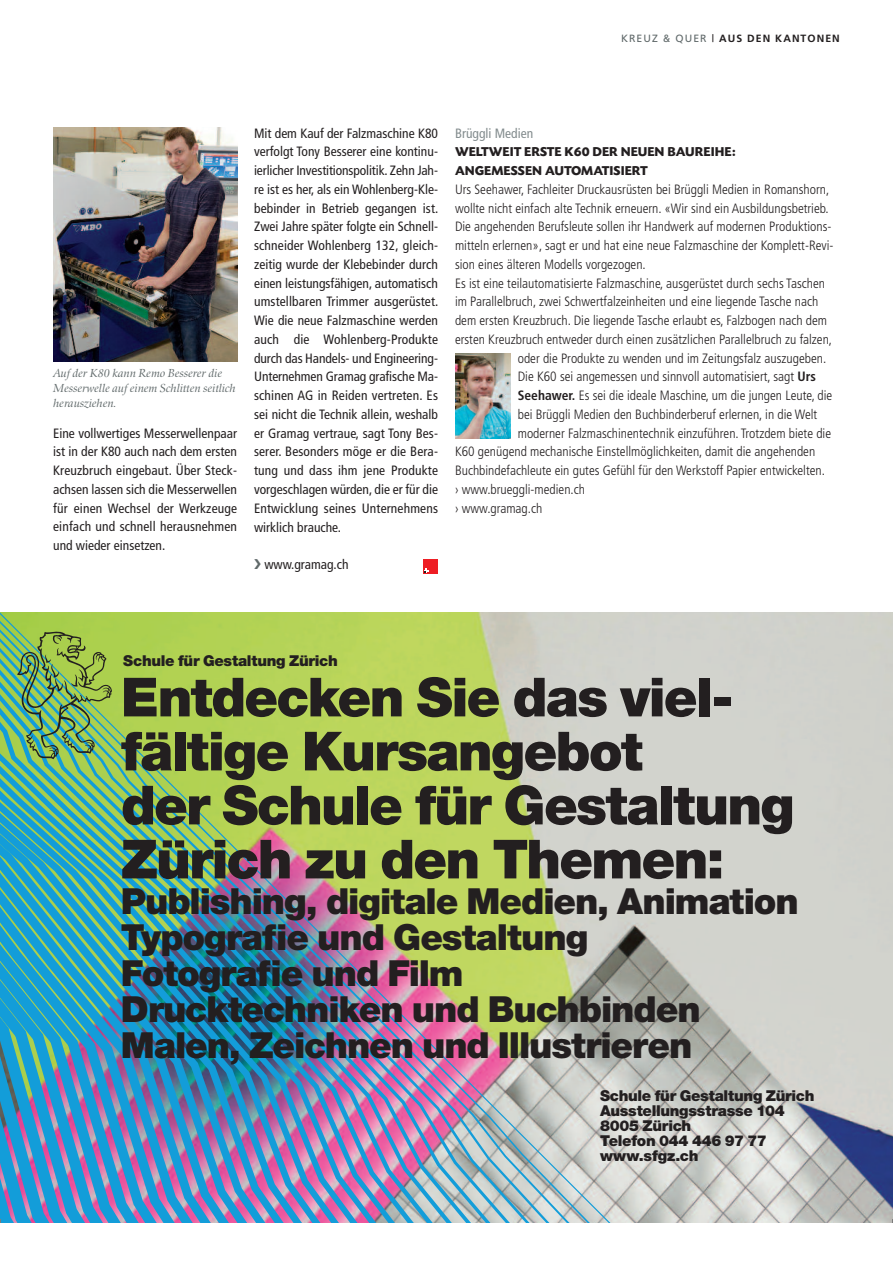
<style>
.page{position:relative;width:893px;height:1263px;background:#fff}
.page>*{position:absolute;margin:0;border:0;box-sizing:border-box;transform-origin:0 0}
.t1{font:900 54px/54px "Helvetica Neue LT Std";letter-spacing:-.035em;color:#231f20}
.t2{font:900 36px/36px "Helvetica Neue LT Std";letter-spacing:-.03em;color:#231f20}
.t3{font:900 15px/15px "Helvetica Neue LT Std";letter-spacing:-.02em;color:#231f20}
.t4{font:300 condensed 13.5px "Frutiger LT Std";color:#231f20}
.t5{font:condensed 13.5px/18.8px "Frutiger LT Std";letter-spacing:.01em;color:#231f20;text-align:justify}
.t6{font:700 13.5px/18.8px "Today SB";color:#231f20}
.t7{font:condensed 13.5px "Frutiger LT Std";color:#838c8e}
.t8{font:italic 12px/15px "Zapf Renais SB";color:#60696a}
.t9{font:700 10.5px "Frutiger";letter-spacing:.1em;color:#231f20}
.s1{font-weight:400;color:#60696a}
.s2{font-weight:400}
.s3{font-weight:700}
</style>
<div class="page">
<img style="left:53px;top:128px;width:184px;height:233px">
<img style="left:824px;top:612px;width:69px;height:610px">
<svg style="left:0;top:612px;width:824px;height:103px;background:#bfd18b"></svg>
<svg style="left:0;top:715px;width:824px;height:43px;background:#c1d290"></svg>
<svg style="left:632px;top:758px;width:192px;height:464px;background:#cacbc6"></svg>
<svg style="left:0;top:750px;width:624px;height:472px;background:#afcd83"></svg>
<svg style="left:570px;top:819px;width:45px;height:403px;background:#c4c6c1"></svg>
<svg style="left:0;top:810px;width:563px;height:412px;background:#9ec483"></svg>
<svg style="left:0;top:872px;width:549px;height:350px;background:#a4bf8f"></svg>
<img style="left:0;top:896px;width:512px;height:326px">
<img style="left:0;top:995px;width:505px;height:227px">
<svg style="left:17px;top:630px;width:95px;height:129px;background:#7aac60"></svg>
<img style="left:455px;top:354px;width:55px;height:85px">
<div style="left:424px;top:559px;width:14px;height:14px;background:#ee1e24"></div>
<svg style="left:424px;top:568px;width:5px;height:5px"></svg>
<p class="t9" style="left:621px;top:34px;width:220px"><span class="s1">KREUZ &amp; QUER</span> <span class="s2">|</span> AUS DEN KANTONEN</p>
<p class="t8" style="left:53px;top:365px;width:184px">Auf der K80 kann Remo Besserer die<br>Messerwelle auf einem Schlitten seitlich herausziehen.</p>
<p class="t5" style="left:53px;top:425px;width:185px">Eine vollwertiges Messerwellenpaar ist in der K80 auch nach dem ersten Kreuzbruch eingebaut. Über Steck&shy;achsen lassen sich die Messerwellen für einen Wechsel der Werkzeuge einfach und schnell herausnehmen und wieder einsetzen.</p>
<p class="t5" style="left:254px;top:125px;width:186px">Mit dem Kauf der Falzmaschine K80 verfolgt Tony Besserer eine kontinu&shy;ierlicher Investitionspolitik. Zehn Jah&shy;re ist es her, als ein Wohlenberg-Kle&shy;bebinder in Betrieb gegangen ist.<br>Zwei Jahre später folgte ein Schnell&shy;schneider Wohlenberg 132, gleich&shy;zeitig wurde der Klebebinder durch einen leistungsfähigen, automatisch umstellbaren Trimmer ausgerüstet.<br>Wie die neue Falzmaschine werden auch die Wohlenberg-Produkte durch das Handels- und Engineering-Unternehmen Gramag grafische Ma&shy;schinen AG in Reiden vertreten. Es sei nicht die Technik allein, weshalb er Gramag vertraue, sagt Tony Bes&shy;serer. Besonders möge er die Bera&shy;tung und dass ihm jene Produkte vorgeschlagen würden, die er für die Entwicklung seines Unternehmens wirklich brauche.</p>
<p class="t5" style="left:264px;top:556px;width:86px">www.gramag.ch</p>
<p class="t7" style="left:455px;top:128px;width:80px">Brüggli Medien</p>
<p class="t6" style="left:455px;top:142px;width:282px">WELTWEIT ERSTE K60 DER NEUEN BAUREIHE:<br>ANGEMESSEN AUTOMATISIERT</p>
<p class="t4" style="left:455px;top:184px;width:376px">Urs Seehawer, Fachleiter Druckausrüsten bei Brüggli Medien in Romanshorn,</p>
<p class="t4" style="left:455px;top:203px;width:375px">wollte nicht einfach alte Technik erneuern. «Wir sind ein Ausbildungsbetrieb.</p>
<p class="t4" style="left:455px;top:221px;width:378px">Die angehenden Berufsleute sollen ihr Handwerk auf modernen Produktions-</p>
<p class="t4" style="left:455px;top:240px;width:380px">mitteln erlernen», sagt er und hat eine neue Falzmaschine der Komplett-Revi-</p>
<p class="t4" style="left:455px;top:259px;width:192px">sion eines älteren Modells vorgezogen.</p>
<p class="t4" style="left:455px;top:278px;width:371px">Es ist eine teilautomatisierte Falzmaschine, ausgerüstet durch sechs Taschen</p>
<p class="t4" style="left:455px;top:296px;width:365px">im Parallelbruch, zwei Schwertfalzeinheiten und eine liegende Tasche nach</p>
<p class="t4" style="left:455px;top:315px;width:374px">dem ersten Kreuzbruch. Die liegende Tasche erlaubt es, Falzbogen nach dem</p>
<p class="t4" style="left:455px;top:334px;width:379px">ersten Kreuzbruch entweder durch einen zusätzlichen Parallelbruch zu falzen,</p>
<p class="t4" style="left:518px;top:353px;width:310px">oder die Produkte zu wenden und im Zeitungsfalz auszugeben.</p>
<p class="t4" style="left:518px;top:371px;width:300px">Die K60 sei angemessen und sinnvoll automatisiert, sagt <span class="s3">Urs</span></p>
<p class="t4" style="left:518px;top:390px;width:316px"><span class="s3">Seehawer.</span> Es sei die ideale Maschine, um die jungen Leute, die</p>
<p class="t4" style="left:518px;top:409px;width:301px">bei Brüggli Medien den Buchbinderberuf erlernen, in die Welt</p>
<p class="t4" style="left:518px;top:428px;width:315px">moderner Falzmaschinentechnik einzuführen. Trotzdem biete die</p>
<p class="t4" style="left:455px;top:446px;width:362px">K60 genügend mechanische Einstellmöglichkeiten, damit die angehenden</p>
<p class="t4" style="left:455px;top:465px;width:371px">Buchbindefachleute ein gutes Gefühl für den Werkstoff Papier entwickelten.</p>
<p class="t4" style="left:455px;top:484px;width:132px">› www.brueggli-medien.ch</p>
<p class="t4" style="left:455px;top:503px;width:89px">› www.gramag.ch</p>
<p class="t3" style="left:123px;top:654px;width:216px">Schule für Gestaltung Zürich</p>
<h1 class="t1" style="left:121px;top:675px;width:675px">Entdecken Sie das viel&shy;fältige Kursangebot<br>der Schule für Gestaltung<br>Zürich zu den Themen:</h1>
<h2 class="t2" style="left:121px;top:886px;width:679px">Publishing, digitale Medien, Animation<br>Typografie und Gestaltung<br>Fotografie und Film<br>Drucktechniken und Buchbinden<br>Malen, Zeichnen und Illustrieren</h2>
<p class="t3" style="left:600px;top:1089px;width:216px">Schule für Gestaltung Zürich<br>Ausstellungsstrasse 104<br>8005 Zürich<br>Telefon 044 446 97 77 www.sfgz.ch</p>
</div>
